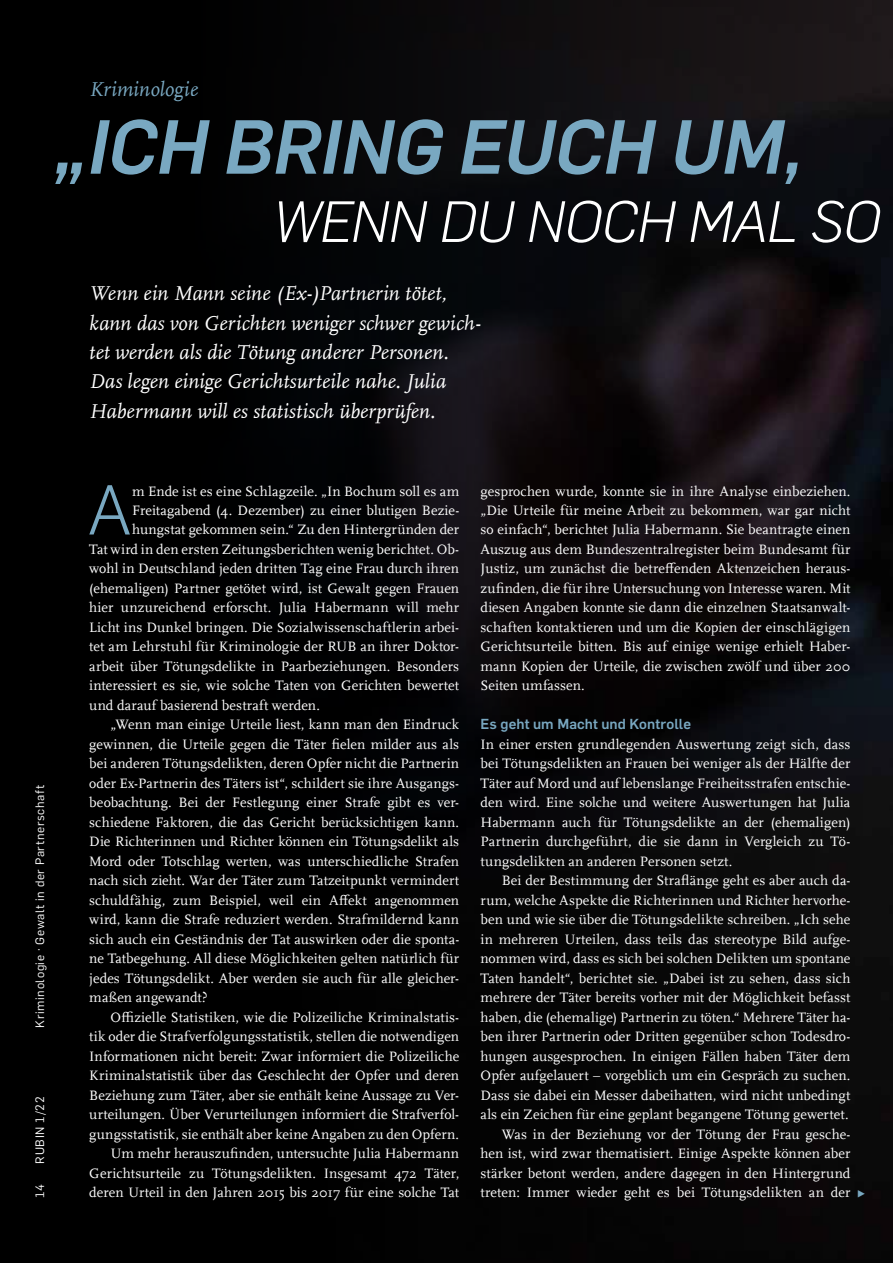
<style>
.page{position:relative;width:893px;height:1263px;background:#000}
.page>*{position:absolute;margin:0;border:0;box-sizing:border-box;transform-origin:0 0}
.t1{font:italic 700 75px "Rub Flama";letter-spacing:-.01em;color:#79a8c1}
.t2{font:300 69px "Rub Flama";color:#79a8c1}
.t3{font:italic 300 57px "Rub Flama";letter-spacing:-.015em;color:#fff}
.t4{font:italic 21px/29.2px "RUB Scala MZ";color:#fff}
.t5{font:italic 21px "RUB Scala MZ";letter-spacing:.005em;color:#79a8c1}
.t6{font:14.25px/19.5px "RUB Scala MZ";letter-spacing:.005em;color:#fff;text-align:justify}
.t7{font:700 14.25px "Rub Flama";letter-spacing:.01em;color:#79a8c1}
.t8{font:12px "Rub Flama";letter-spacing:.055em;color:#fff}
.s1{color:#79a8c1}
</style>
<div class="page">
<img style="left:372px;top:0;width:521px;height:1259px">
<h3 class="t5" style="left:89px;top:76px;width:110px">Kriminologie</h3>
<h1 class="t1" style="left:53px;top:93px;width:751px">„ICH BRING EUCH UM,</h1>
<h3 class="t3" style="left:272px;top:184px;width:610px">WENN DU NOCH MAL SO</h3>
<h3 class="t4" style="left:89px;top:279px;width:393px">Wenn ein Mann seine (Ex-)Partnerin tötet, kann das von Gerichten weniger schwer gewich&shy;tet werden als die Tötung anderer Personen.<br>Das legen einige Gerichtsurteile nahe. Julia Habermann will es statistisch überprüfen.</h3>
<p class="t8" style="left:32px;top:1027px;width:244px;rotate:-90deg">Kriminologie · Gewalt in der Partnerschaft</p>
<p class="t8" style="left:32px;top:1163px;width:69px;rotate:-90deg">RUBIN 1/22</p>
<h2 class="t2" style="left:87px;top:463px;width:46px">A</h2>
<p class="t6" style="left:132px;top:481px;width:329px">m Ende ist es eine Schlagzeile. „In Bochum soll es am</p>
<p class="t6" style="left:132px;top:500px;width:329px">Freitagabend (4. Dezember) zu einer blutigen Bezie-</p>
<p class="t6" style="left:132px;top:520px;width:329px">hungstat gekommen sein.“ Zu den Hintergründen der</p>
<p class="t6" style="left:89px;top:539px;width:371px">Tat wird in den ersten Zeitungsberichten wenig berichtet. Ob-</p>
<p class="t6" style="left:89px;top:558px;width:371px">wohl in Deutschland jeden dritten Tag eine Frau durch ihren</p>
<p class="t6" style="left:89px;top:578px;width:371px">(ehemaligen) Partner getötet wird, ist Gewalt gegen Frauen</p>
<p class="t6" style="left:89px;top:597px;width:371px">hier unzureichend erforscht. Julia Habermann will mehr</p>
<p class="t6" style="left:89px;top:617px;width:371px">Licht ins Dunkel bringen. Die Sozialwissenschaftlerin arbei-</p>
<p class="t6" style="left:89px;top:636px;width:371px">tet am Lehrstuhl für Kriminologie der RUB an ihrer Doktor-</p>
<p class="t6" style="left:89px;top:656px;width:371px">arbeit über Tötungsdelikte in Paarbeziehungen. Besonders</p>
<p class="t6" style="left:89px;top:675px;width:371px">interessiert es sie, wie solche Taten von Gerichten bewertet</p>
<p class="t6" style="left:89px;top:695px;width:232px">und darauf basierend bestraft werden.</p>
<p class="t6" style="left:111px;top:714px;width:350px">„Wenn man einige Urteile liest, kann man den Eindruck</p>
<p class="t6" style="left:89px;top:734px;width:371px">gewinnen, die Urteile gegen die Täter fielen milder aus als</p>
<p class="t6" style="left:89px;top:753px;width:371px">bei anderen Tötungsdelikten, deren Opfer nicht die Partnerin</p>
<p class="t6" style="left:89px;top:773px;width:371px">oder Ex-Partnerin des Täters ist“, schildert sie ihre Ausgangs-</p>
<p class="t6" style="left:89px;top:792px;width:371px">beobachtung. Bei der Festlegung einer Strafe gibt es ver-</p>
<p class="t6" style="left:89px;top:812px;width:371px">schiedene Faktoren, die das Gericht berücksichtigen kann.</p>
<p class="t6" style="left:89px;top:831px;width:371px">Die Richterinnen und Richter können ein Tötungsdelikt als</p>
<p class="t6" style="left:89px;top:851px;width:371px">Mord oder Totschlag werten, was unterschiedliche Strafen</p>
<p class="t6" style="left:89px;top:870px;width:371px">nach sich zieht. War der Täter zum Tatzeitpunkt vermindert</p>
<p class="t6" style="left:89px;top:890px;width:371px">schuldfähig, zum Beispiel, weil ein Affekt angenommen</p>
<p class="t6" style="left:89px;top:909px;width:371px">wird, kann die Strafe reduziert werden. Strafmildernd kann</p>
<p class="t6" style="left:89px;top:929px;width:371px">sich auch ein Geständnis der Tat auswirken oder die sponta-</p>
<p class="t6" style="left:89px;top:948px;width:371px">ne Tatbegehung. All diese Möglichkeiten gelten natürlich für</p>
<p class="t6" style="left:89px;top:968px;width:371px">jedes Tötungsdelikt. Aber werden sie auch für alle gleicher-</p>
<p class="t6" style="left:89px;top:987px;width:120px">maßen angewandt?</p>
<p class="t6" style="left:111px;top:1007px;width:350px">Offizielle Statistiken, wie die Polizeiliche Kriminalstatis-</p>
<p class="t6" style="left:89px;top:1026px;width:371px">tik oder die Strafverfolgungsstatistik, stellen die notwendigen</p>
<p class="t6" style="left:89px;top:1046px;width:371px">Informationen nicht bereit: Zwar informiert die Polizeiliche</p>
<p class="t6" style="left:89px;top:1065px;width:371px">Kriminalstatistik über das Geschlecht der Opfer und deren</p>
<p class="t6" style="left:89px;top:1085px;width:371px">Beziehung zum Täter, aber sie enthält keine Aussage zu Ver-</p>
<p class="t6" style="left:89px;top:1104px;width:371px">urteilungen. Über Verurteilungen informiert die Strafverfol-</p>
<p class="t6" style="left:89px;top:1124px;width:371px">gungsstatistik, sie enthält aber keine Angaben zu den Opfern.</p>
<p class="t6" style="left:111px;top:1143px;width:350px">Um mehr herauszufinden, untersuchte Julia Habermann</p>
<p class="t6" style="left:89px;top:1163px;width:371px">Gerichtsurteile zu Tötungsdelikten. Insgesamt 472 Täter,</p>
<p class="t8" style="left:32px;top:1197px;width:15px;rotate:-90deg">14</p>
<p class="t6" style="left:89px;top:1182px;width:371px">deren Urteil in den Jahren 2015 bis 2017 für eine solche Tat</p>
<p class="t6" style="left:480px;top:481px;width:371px">gesprochen wurde, konnte sie in ihre Analyse einbeziehen. „Die Urteile für meine Arbeit zu bekommen, war gar nicht so einfach“, berichtet Julia Habermann. Sie beantragte einen Auszug aus dem Bundeszentralregister beim Bundesamt für Justiz, um zunächst die betreffenden Aktenzeichen heraus&shy;zufinden, die für ihre Untersuchung von Interesse waren. Mit diesen Angaben konnte sie dann die einzelnen Staatsanwalt&shy;schaften kontaktieren und um die Kopien der einschlägigen Gerichtsurteile bitten. Bis auf einige wenige erhielt Haber&shy;mann Kopien der Urteile, die zwischen zwölf und über 200<br>Seiten umfassen.</p>
<p class="t7" style="left:480px;top:714px;width:212px">Es geht um Macht und Kontrolle</p>
<p class="t6" style="left:480px;top:734px;width:371px">In einer ersten grundlegenden Auswertung zeigt sich, dass bei Tötungsdelikten an Frauen bei weniger als der Hälfte der Täter auf Mord und auf lebenslange Freiheitsstrafen entschie&shy;den wird. Eine solche und weitere Auswertungen hat Julia Habermann auch für Tötungsdelikte an der (ehemaligen)<br>Partnerin durchgeführt, die sie dann in Vergleich zu Tö&shy;tungsdelikten an anderen Personen setzt.</p>
<p class="t6" style="left:502px;top:870px;width:350px">Bei der Bestimmung der Straflänge geht es aber auch da-</p>
<p class="t6" style="left:480px;top:890px;width:371px">rum, welche Aspekte die Richterinnen und Richter hervorhe-</p>
<p class="t6" style="left:480px;top:909px;width:371px">ben und wie sie über die Tötungsdelikte schreiben. „Ich sehe</p>
<p class="t6" style="left:480px;top:929px;width:371px">in mehreren Urteilen, dass teils das stereotype Bild aufge-</p>
<p class="t6" style="left:480px;top:948px;width:371px">nommen wird, dass es sich bei solchen Delikten um spontane</p>
<p class="t6" style="left:480px;top:968px;width:371px">Taten handelt“, berichtet sie. „Dabei ist zu sehen, dass sich</p>
<p class="t6" style="left:480px;top:987px;width:371px">mehrere der Täter bereits vorher mit der Möglichkeit befasst</p>
<p class="t6" style="left:480px;top:1007px;width:371px">haben, die (ehemalige) Partnerin zu töten.“ Mehrere Täter ha-</p>
<p class="t6" style="left:480px;top:1026px;width:371px">ben ihrer Partnerin oder Dritten gegenüber schon Todesdro-</p>
<p class="t6" style="left:480px;top:1046px;width:371px">hungen ausgesprochen. In einigen Fällen haben Täter dem</p>
<p class="t6" style="left:480px;top:1065px;width:371px">Opfer aufgelauert – vorgeblich um ein Gespräch zu suchen.</p>
<p class="t6" style="left:480px;top:1085px;width:371px">Dass sie dabei ein Messer dabeihatten, wird nicht unbedingt</p>
<p class="t6" style="left:480px;top:1104px;width:370px">als ein Zeichen für eine geplant begangene Tötung gewertet.</p>
<p class="t6" style="left:502px;top:1124px;width:350px">Was in der Beziehung vor der Tötung der Frau gesche-</p>
<p class="t6" style="left:480px;top:1143px;width:371px">hen ist, wird zwar thematisiert. Einige Aspekte können aber</p>
<p class="t6" style="left:480px;top:1163px;width:371px">stärker betont werden, andere dagegen in den Hintergrund</p>
<p class="t6" style="left:480px;top:1182px;width:387px">treten: Immer wieder geht es bei Tötungsdelikten an der <span class="s1">▶</span></p>
</div>
